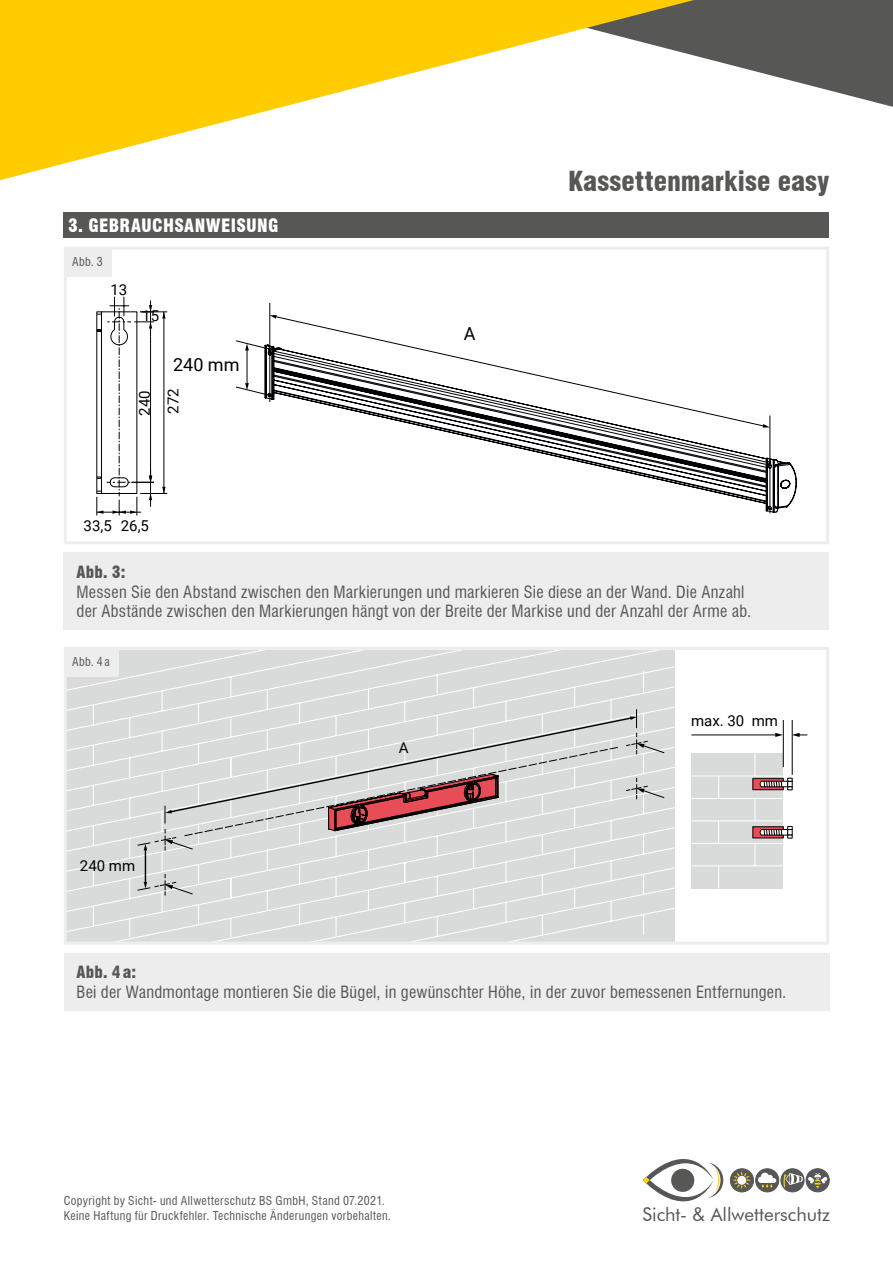
<style>
.page{position:relative;width:893px;height:1263px;background:#fff}
.page>*{position:absolute;margin:0;border:0;box-sizing:border-box;transform-origin:0 0}
.t1{font:900 condensed 27px "Swiss 721 BT";letter-spacing:.005em;color:#575756}
.t2{font:18.75px "Futura BT";color:#575756}
.t3{font:900 condensed 18px "Swiss 721 BT";letter-spacing:.015em;color:#fff}
.t4{font:18px "Roboto";color:#000}
.t5{font:condensed 16.5px/19.5px "Swiss 721 BT";letter-spacing:.015em;color:#575756}
.t6{font:900 condensed 16.5px "Swiss 721 BT";letter-spacing:.015em;color:#575756}
.t7{font:15px/28.7px "Roboto";color:#000}
.t8{font:condensed 12px/15px "Swiss 721 BT";letter-spacing:.03em;color:#575756}
</style>
<div class="page">
<svg style="left:743px;top:0;width:150px;height:107px;fill:#575756"></svg>
<svg style="left:0;top:0;width:743px;height:181px"></svg>
<div style="left:806px;top:1169px;width:23px;height:23px;background:#585757;border-radius:50%"></div>
<div style="left:806px;top:1168px;width:24px;height:24px;border:1px solid #575756;border-radius:50%"></div>
<div style="left:730px;top:1169px;width:23px;height:23px;background:#585757;border-radius:50%"></div>
<div style="left:730px;top:1168px;width:24px;height:24px;border:1px solid #575756;border-radius:50%"></div>
<svg style="left:733px;top:1171px;width:18px;height:18px"></svg>
<div style="left:737px;top:1176px;width:9px;height:9px;background:#fff;border-radius:50%"></div>
<div style="left:756px;top:1169px;width:23px;height:23px;background:#585757;border-radius:50%"></div>
<div style="left:755px;top:1168px;width:24px;height:24px;border:1px solid #575756;border-radius:50%"></div>
<svg style="left:758px;top:1172px;width:18px;height:15px"></svg>
<div style="left:781px;top:1169px;width:23px;height:23px;background:#585757;border-radius:50%"></div>
<div style="left:780px;top:1168px;width:24px;height:24px;border:1px solid #575756;border-radius:50%"></div>
<svg style="left:643px;top:1159px;width:80px;height:42px"></svg>
<div style="left:671px;top:1169px;width:23px;height:23px;background:#575756;border-radius:50%"></div>
<svg style="left:783px;top:1173px;width:44px;height:15px"></svg>
<div style="left:64px;top:213px;width:765px;height:25px;background:#575756"></div>
<hr style="left:770px;top:415px;width:1px;height:98px;background:#000">
<svg style="left:277px;top:316px;width:127px;height:29px"></svg>
<svg style="left:277px;top:345px;width:519px;height:166px"></svg>
<svg style="left:766px;top:458px;width:13px;height:54px"></svg>
<svg style="left:96px;top:297px;width:181px;height:218px"></svg>
<div style="left:64px;top:247px;width:765px;height:297px;border:3px solid #ededed"></div>
<div style="left:64px;top:247px;width:47px;height:29px;background:#ededed"></div>
<div style="left:64px;top:553px;width:765px;height:77px;background:#ededed"></div>
<svg style="left:68px;top:651px;width:642px;height:289px;background:#dee0e0"></svg>
<div style="left:691px;top:753px;width:92px;height:135px;background:#d9dbdb"></div>
<hr style="left:691px;top:776px;width:92px;height:1px;background:#fff">
<hr style="left:691px;top:798px;width:92px;height:1px;background:#fff">
<hr style="left:691px;top:821px;width:92px;height:1px;background:#fff">
<hr style="left:691px;top:843px;width:92px;height:1px;background:#fff">
<hr style="left:691px;top:866px;width:92px;height:1px;background:#fff">
<svg style="left:718px;top:777px;width:1px;height:21px"></svg>
<svg style="left:718px;top:822px;width:1px;height:21px"></svg>
<svg style="left:718px;top:867px;width:1px;height:21px"></svg>
<div style="left:752px;top:778px;width:32px;height:12px;background:#e84d57;border:1px solid #241f21"></div>
<svg style="left:755px;top:753px;width:38px;height:37px"></svg>
<div style="left:752px;top:826px;width:32px;height:12px;background:#e84d57;border:1px solid #241f21"></div>
<svg style="left:755px;top:799px;width:38px;height:67px"></svg>
<hr style="left:691px;top:734px;width:86px;height:1px;background:#000">
<svg style="left:775px;top:733px;width:8px;height:4px"></svg>
<svg style="left:793px;top:733px;width:14px;height:4px"></svg>
<hr style="left:783px;top:720px;width:1px;height:47px;background:#000">
<hr style="left:792px;top:720px;width:1px;height:55px;background:#000">
<svg style="left:137px;top:709px;width:528px;height:187px;background:#d3d1d1"></svg>
<div style="left:64px;top:647px;width:765px;height:297px;border:3px solid #ededed"></div>
<div style="left:64px;top:647px;width:54px;height:30px;background:#ededed"></div>
<div style="left:64px;top:953px;width:765px;height:58px;background:#ededed"></div>
<p class="t3" style="left:68px;top:215px;width:212px">3. GEBRAUCHSANWEISUNG</p>
<p class="t8" style="left:72px;top:254px;width:32px">Abb. 3</p>
<p class="t7" style="left:110px;top:275px;width:18px">13</p>
<p class="t7" style="left:142px;top:301px;width:18px">15</p>
<p class="t4" style="left:173px;top:352px;width:68px">240 mm</p>
<p class="t7" style="left:130px;top:416px;width:29px;rotate:-90deg">240<br>272</p>
<p class="t7" style="left:84px;top:511px;width:67px">33,5 26,5</p>
<p class="t4" style="left:464px;top:321px;width:13px">A</p>
<h1 class="t1" style="left:568px;top:165px;width:262px">Kassettenmarkise easy</h1>
<p class="t6" style="left:77px;top:562px;width:51px">Abb. 3:</p>
<p class="t5" style="left:77px;top:582px;width:676px">Messen Sie den Abstand zwischen den Markierungen und markieren Sie diese an der Wand. Die Anzahl der Abstände zwischen den Markierungen hängt von der Breite der Markise und der Anzahl der Arme ab.</p>
<p class="t8" style="left:72px;top:654px;width:39px">Abb. 4a</p>
<p class="t7" style="left:80px;top:850px;width:57px">240 mm</p>
<p class="t7" style="left:399px;top:733px;width:11px">A</p>
<p class="t7" style="left:691px;top:705px;width:88px">max. 30 mm</p>
<p class="t6" style="left:77px;top:962px;width:61px">Abb. 4a:</p>
<p class="t5" style="left:77px;top:982px;width:711px">Bei der Wandmontage montieren Sie die Bügel, in gewünschter Höhe, in der zuvor bemessenen Entfernungen.</p>
<p class="t8" style="left:64px;top:1193px;width:329px">Copyright by Sicht- und Allwetterschutz BS GmbH, Stand 07.2021.<br>Keine Haftung für Druckfehler. Technische Änderungen vorbehalten.</p>
<p class="t2" style="left:642px;top:1203px;width:189px">Sicht- &amp; Allwetterschutz</p>
</div>
